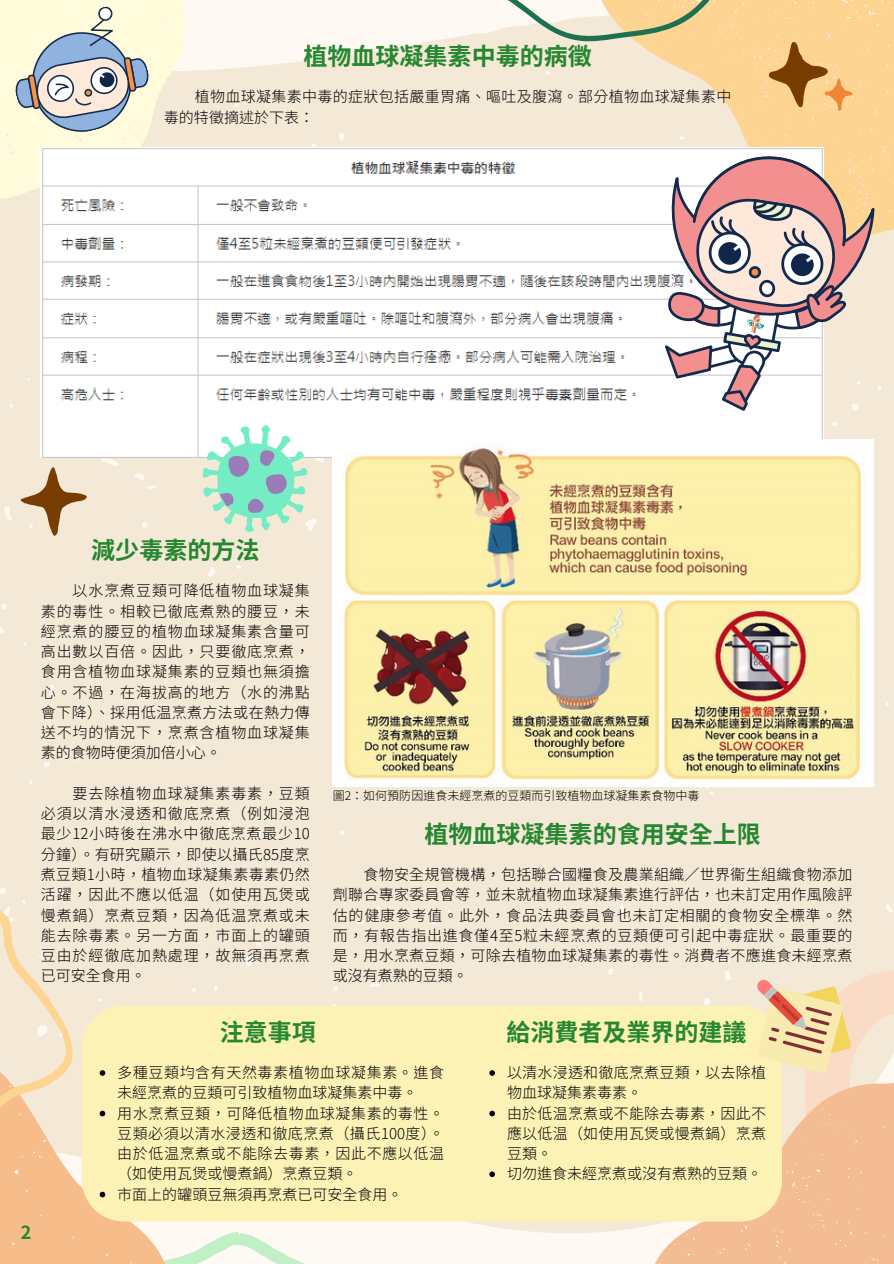
<style>
.page{position:relative;width:894px;height:1264px;background:#fff}
.page>*{position:absolute;margin:0;border:0;box-sizing:border-box;transform-origin:0 0}
.t1{font:700 24px "Noto Sans CJ Ktc";color:#258730}
.t2{font:700 18px "Noto Sans CJ Ktc";color:#258730}
.t3{font:300 15px/20.2px "Noto Sans CJ Ktc";letter-spacing:.02em;color:#000;text-align:justify}
.t4{font:300 15px "Noto Sans CJ Ktc";color:#000}
.t5{font:300 12px "Noto Sans CJ Ktc";color:#000}
</style>
<div class="page">
<div style="left:0;top:10px;width:893px;height:1243px;background:#f4e8d6"></div>
<svg style="left:216px;top:1232px;width:207px;height:31px"></svg>
<svg style="left:0;top:969px;width:216px;height:294px;background:#f5d2af"></svg>
<svg style="left:0;top:0;width:227px;height:206px"></svg>
<svg style="left:591px;top:0;width:302px;height:239px;background:#f9dbaa"></svg>
<svg style="left:623px;top:1140px;width:270px;height:123px;background:#f5c29c"></svg>
<svg style="left:0;top:895px;width:73px;height:249px;background:#f5e1c7"></svg>
<svg style="left:381px;top:0;width:350px;height:42px"></svg>
<svg style="left:21px;top:467px;width:66px;height:69px;background:#d0b698"></svg>
<svg style="left:768px;top:42px;width:83px;height:69px;background:#dcac6b"></svg>
<svg style="left:11px;top:3px;width:141px;height:144px;background:#d8d9ce"></svg>
<img style="left:41px;top:147px;width:782px;height:311px">
<img style="left:333px;top:439px;width:540px;height:347px">
<svg style="left:664px;top:156px;width:210px;height:255px"></svg>
<div style="left:82px;top:1005px;width:699px;height:216px;background:#fdf2b6"></div>
<svg style="left:200px;top:424px;width:109px;height:111px"></svg>
<svg style="left:756px;top:969px;width:137px;height:171px;background:#f3d6b1"></svg>
<svg style="left:100px;top:1070px;width:5px;height:5px"></svg>
<svg style="left:100px;top:1110px;width:5px;height:6px"></svg>
<svg style="left:100px;top:1191px;width:5px;height:6px"></svg>
<svg style="left:489px;top:1070px;width:6px;height:5px"></svg>
<svg style="left:489px;top:1110px;width:6px;height:6px"></svg>
<svg style="left:489px;top:1171px;width:6px;height:6px"></svg>
<p class="t1" style="left:303px;top:38px;width:289px">植物血球凝集素中毒的病徵</p>
<p class="t3" style="left:164px;top:86px;width:568px;text-indent:31px">植物血球凝集素中毒的症狀包括嚴重胃痛、嘔吐及腹瀉。部分植物血球凝集素中毒的特徵摘述於下表：</p>
<p class="t1" style="left:91px;top:531px;width:169px">減少毒素的方法</p>
<h1 class="t3" style="left:41px;top:580px;width:270px;text-indent:32px">以水烹煮豆類可降低植物血球凝集素的毒性。相較已徹底煮熟的腰豆，未經烹煮的腰豆的植物血球凝集素含量可高出數以百倍。因此，只要徹底烹煮，食用含植物血球凝集素的豆類也無須擔心。不過，在海拔高的地方（水的沸點會下降）、採用低温烹煮方法或在熱力傳送不均的情況下，烹煮含植物血球凝集素的食物時便須加倍小心。</h1>
<h2 class="t3" style="left:41px;top:782px;width:270px;text-indent:32px">要去除植物血球凝集素毒素，豆類必須以清水浸透和徹底烹煮（例如浸泡最少12小時後在沸水中徹底烹煮最少10分鐘）。有研究顯示，即使以攝氏85度烹煮豆類1小時，植物血球凝集素毒素仍然活躍，因此不應以低温（如使用瓦煲或慢煮鍋）烹煮豆類，因為低温烹煮或未能去除毒素。另一方面，市面上的罐頭豆由於經徹底加熱處理，故無須再烹煮已可安全食用。</h2>
<p class="t5" style="left:333px;top:786px;width:368px">圖2：如何預防因進食未經烹煮的豆類而引致植物血球凝集素食物中毒</p>
<p class="t1" style="left:424px;top:815px;width:337px">植物血球凝集素的食用安全上限</p>
<p class="t3" style="left:333px;top:863px;width:521px;text-indent:31px">食物安全規管機構，包括聯合國糧食及農業組織／世界衞生組織食物添加劑聯合專家委員會等，並未就植物血球凝集素進行評估，也未訂定用作風險評估的健康參考值。此外，食品法典委員會也未訂定相關的食物安全標準。然而，有報告指出進食僅4至5粒未經烹煮的豆類便可引起中毒症狀。最重要的是，用水烹煮豆類，可除去植物血球凝集素的毒性。消費者不應進食未經烹煮或沒有煮熟的豆類。</p>
<p class="t2" style="left:21px;top:1217px;width:12px">2</p>
<p class="t1" style="left:220px;top:1013px;width:97px">注意事項</p>
<p class="t3" style="left:117px;top:1061px;width:327px">多種豆類均含有天然毒素植物血球凝集素。進食未經烹煮的豆類可引致植物血球凝集素中毒。</p>
<p class="t3" style="left:117px;top:1102px;width:328px">用水烹煮豆類，可降低植物血球凝集素的毒性。豆類必須以清水浸透和徹底烹煮（攝氏 100度）。由於低温烹煮或不能除去毒素，因此不應以低温（如使用瓦煲或慢煮鍋）烹煮豆類。</p>
<h1 class="t4" style="left:117px;top:1182px;width:286px">市面上的罐頭豆無須再烹煮已可安全食用。</h1>
<h2 class="t1" style="left:506px;top:1013px;width:241px">給消費者及業界的建議</h2>
<h2 class="t3" style="left:507px;top:1061px;width:260px">以清水浸透和徹底烹煮豆類，以去除植物血球凝集素毒素。</h2>
<h1 class="t3" style="left:507px;top:1102px;width:260px">由於低温烹煮或不能除去毒素，因此不應以低温（如使用瓦煲或慢煮鍋）烹煮豆類。</h1>
<h2 class="t4" style="left:507px;top:1161px;width:256px">切勿進食未經烹煮或沒有煮熟的豆類。</h2>
</div>
